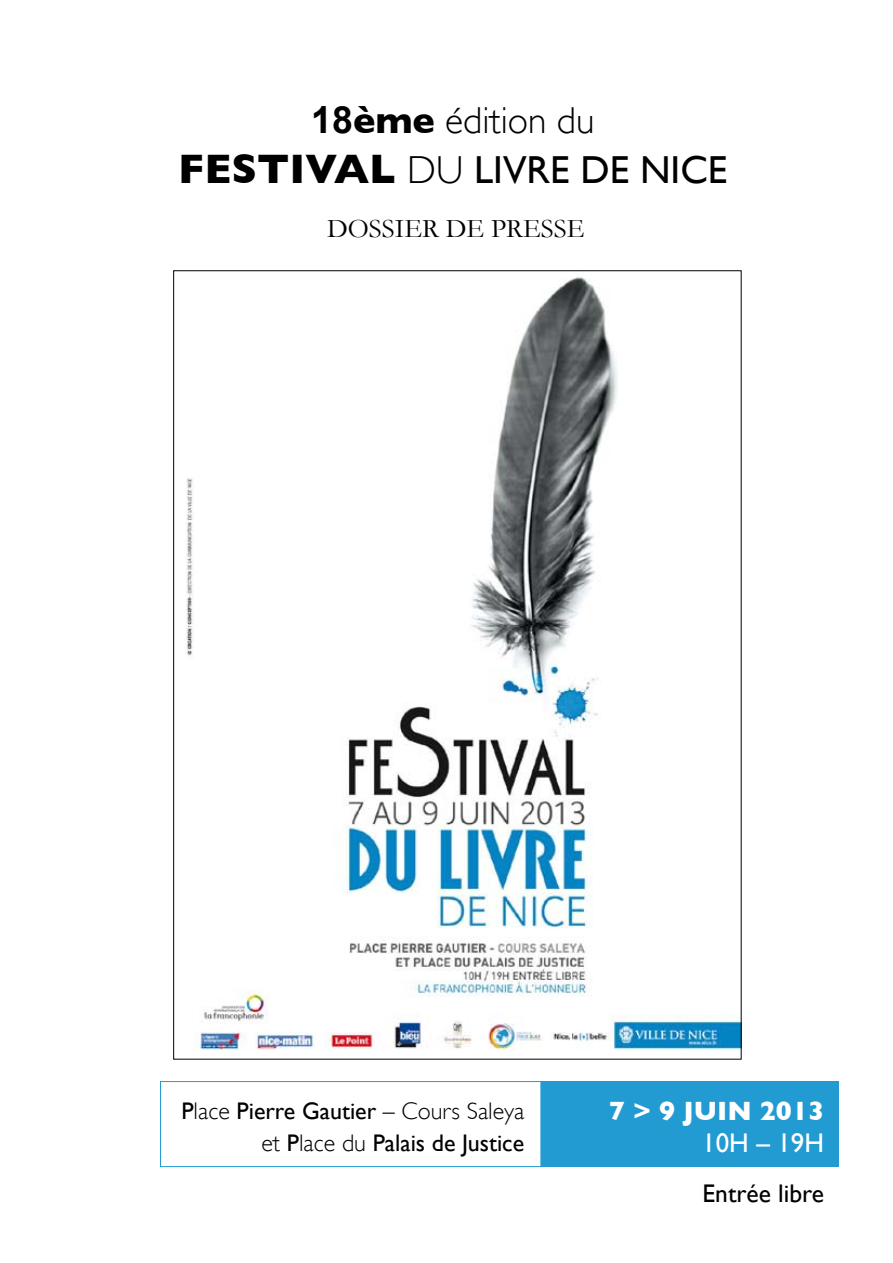
<style>
.page{position:relative;width:893px;height:1263px;background:#fff}
.page>*{position:absolute;margin:0;border:0;box-sizing:border-box;transform-origin:0 0}
.t1{font:39px "Gill Sans";color:#000}
.t2{font:300 37.5px "Gill Sans";color:#000}
.t3{font:27px "Garamond";color:#000}
.t4{font:700 27px "Gill Sans";color:#fff}
.t5{font:27px "Gill Sans";color:#fff}
.t6{font:25.5px "Gill Sans";color:#000}
.t7{font:24px/32.4px "Gill Sans";color:#000;text-align:right}
.s1{font-family:"Arial";font-weight:700}
.s2{font-weight:700}
.s3{font-weight:700;font-size:42px}
.s4{font-weight:300}
</style>
<div class="page">
<div style="left:160px;top:1081px;width:381px;height:86px;border:1px solid #229bd3"></div>
<div style="left:541px;top:1081px;width:298px;height:85px;background:#229bd3"></div>
<img style="left:186px;top:277px;width:553px;height:773px">
<img style="left:200px;top:989px;width:69px;height:34px">
<h2 class="t2" style="left:311px;top:99px;width:285px"><span class="s1">18</span><span class="s2">ème</span> édition du</h2>
<h1 class="t1" style="left:178px;top:147px;width:551px"><span class="s3">FESTIVAL</span> <span class="s4">DU</span> LIVRE DE NICE</h1>
<p class="t3" style="left:327px;top:213px;width:259px">DOSSIER DE PRESSE</p>
<p class="t7" style="left:181px;top:1094px;width:344px">P<span class="s4">lace</span> Pierre Gautier <span class="s4">– Cours Saleya et</span> P<span class="s4">lace du</span> Palais de Justice</p>
<p class="t4" style="left:609px;top:1095px;width:216px">7 &gt; 9 JUIN 2013</p>
<p class="t5" style="left:702px;top:1127px;width:123px">10H – 19H</p>
<p class="t6" style="left:702px;top:1178px;width:123px">Entrée libre</p>
</div>
